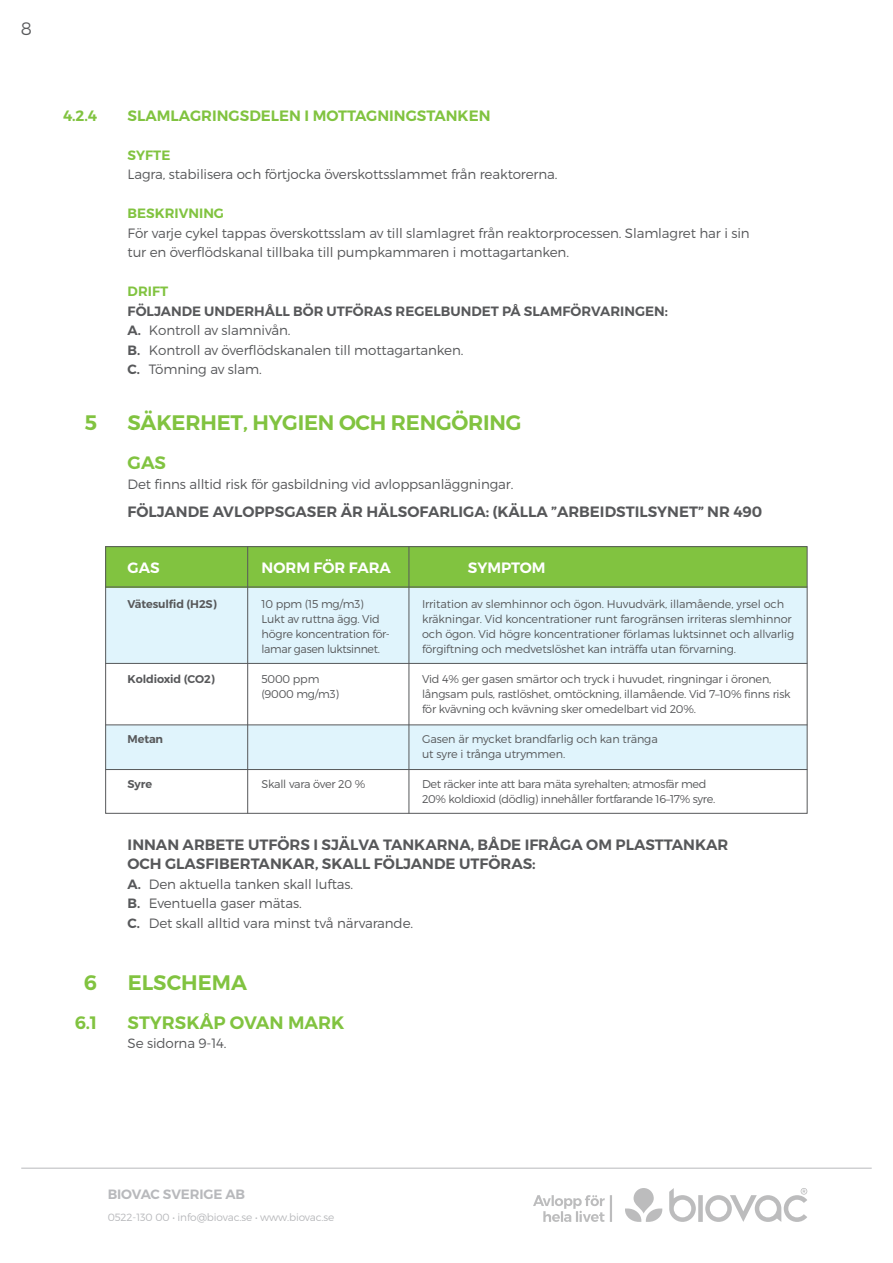
<style>
.page{position:relative;width:893px;height:1263px;background:#fff}
.page>*{position:absolute;margin:0;border:0;box-sizing:border-box;transform-origin:0 0}
.t1{font:600 21px "Montserrat";letter-spacing:-.01em;color:#81c340}
.t2{font:600 18px "Montserrat";color:#81c340}
.t3{font:300 18px "Montserrat";color:#57585a}
.t4{font:600 15px/19.5px "Montserrat";color:#57585a}
.t5{font:600 15px "Montserrat";color:#81c340}
.t6{font:600 15px "Montserrat";color:#fff}
.t7{font:300 13.5px/19.5px "Montserrat";letter-spacing:-.01em;color:#57585a}
.t8{font:600 13.5px "Montserrat";letter-spacing:-.01em;color:#b8b9bc}
.t9{font:300 11.25px/15px "Montserrat";letter-spacing:-.02em;color:#57585a}
.t10{font:600 11.25px "Montserrat";letter-spacing:-.01em;color:#57585a}
.t11{font:300 10.5px "Montserrat";letter-spacing:-.01em;color:#b8b9bc}
.s1{font-weight:600;color:#81c340}
.s2{font-weight:600}
</style>
<div class="page">
<hr style="left:21px;top:1168px;width:851px;height:1px;background:#b8b9bc">
<svg style="left:533px;top:1195px;width:72px;height:27px"></svg>
<div style="left:698px;top:1195px;width:5px;height:27px;background:#bcbcbd"></div>
<svg style="left:669px;top:1188px;width:27px;height:34px"></svg>
<svg style="left:705px;top:1188px;width:102px;height:34px"></svg>
<svg style="left:634px;top:1188px;width:20px;height:25px"></svg>
<svg style="left:625px;top:1208px;width:37px;height:14px"></svg>
<hr style="left:610px;top:1195px;width:2px;height:27px;background:#57585a">
<div style="left:105px;top:725px;width:702px;height:45px;background:#e0f4fc"></div>
<div style="left:105px;top:587px;width:702px;height:76px;background:#e0f4fc"></div>
<div style="left:105px;top:546px;width:702px;height:42px;background:#81c340"></div>
<div style="left:105px;top:546px;width:702px;height:267px;border:1px solid #57585a"></div>
<hr style="left:105px;top:587px;width:702px;height:1px;background:#57585a">
<hr style="left:105px;top:769px;width:702px;height:1px;background:#57585a">
<hr style="left:247px;top:546px;width:1px;height:267px;background:#57585a">
<hr style="left:409px;top:546px;width:1px;height:267px;background:#57585a">
<hr style="left:105px;top:663px;width:702px;height:1px;background:#57585a">
<hr style="left:105px;top:725px;width:702px;height:1px;background:#57585a">
<p class="t3" style="left:21px;top:18px;width:13px">8</p>
<p class="t5" style="left:63px;top:106px;width:36px">4.2.4</p>
<p class="t1" style="left:85px;top:410px;width:14px">5</p>
<p class="t1" style="left:84px;top:969px;width:15px">6</p>
<p class="t2" style="left:75px;top:1011px;width:24px">6.1</p>
<p class="t5" style="left:128px;top:106px;width:364px">SLAMLAGRINGSDELEN I MOTTAGNINGSTANKEN</p>
<p class="t7" style="left:128px;top:145px;width:431px"><span class="s1">SYFTE<br></span>Lagra, stabilisera och förtjocka överskottsslammet från reaktorerna.</p>
<p class="t7" style="left:128px;top:204px;width:624px"><span class="s1">BESKRIVNING<br></span>För varje cykel tappas överskottsslam av till slamlagret från reaktorprocessen. Slamlagret har i sin tur en överflödskanal tillbaka till pumpkammaren i mottagartanken.</p>
<p class="t7" style="left:128px;top:282px;width:542px"><span class="s1">DRIFT<br></span><span class="s2">FÖLJANDE UNDERHÅLL BÖR UTFÖRAS REGELBUNDET PÅ SLAMFÖRVARINGEN:<br>A.</span> Kontroll av slamnivån.<br><span class="s2">B.</span> Kontroll av överflödskanalen till mottagartanken.<br><span class="s2">C.</span> Tömning av slam.</p>
<p class="t1" style="left:128px;top:410px;width:395px">SÄKERHET, HYGIEN OCH RENGÖRING</p>
<p class="t2" style="left:128px;top:452px;width:40px">GAS</p>
<p class="t7" style="left:128px;top:474px;width:387px">Det finns alltid risk för gasbildning vid avloppsanläggningar.</p>
<p class="t4" style="left:128px;top:502px;width:636px">FÖLJANDE AVLOPPSGASER ÄR HÄLSOFARLIGA: (KÄLLA ”ARBEIDSTILSYNET” NR 490</p>
<p class="t6" style="left:128px;top:558px;width:34px">GAS</p>
<p class="t10" style="left:128px;top:597px;width:91px">Vätesulfid (H2S)</p>
<p class="t10" style="left:128px;top:672px;width:89px">Koldioxid (CO2)</p>
<p class="t10" style="left:128px;top:732px;width:37px">Metan</p>
<p class="t10" style="left:128px;top:777px;width:26px">Syre</p>
<p class="t6" style="left:262px;top:558px;width:131px">NORM FÖR FARA</p>
<p class="t6" style="left:468px;top:558px;width:79px">SYMPTOM</p>
<p class="t9" style="left:261px;top:597px;width:130px">10 ppm (15 mg/m3)<br>Lukt av ruttna ägg. Vid högre koncentration för&shy;lamar gasen luktsinnet.</p>
<p class="t9" style="left:261px;top:672px;width:79px">5000 ppm (9000 mg/m3)</p>
<p class="t9" style="left:261px;top:777px;width:105px">Skall vara över 20 %</p>
<p class="t9" style="left:422px;top:597px;width:374px">Irritation av slemhinnor och ögon. Huvudvärk, illamående, yrsel och kräkningar. Vid koncentrationer runt farogränsen irriteras slemhinnor och ögon. Vid högre koncentrationer förlamas luktsinnet och allvarlig förgiftning och medvetslöshet kan inträffa utan förvarning.</p>
<p class="t9" style="left:422px;top:672px;width:370px">Vid 4% ger gasen smärtor och tryck i huvudet, ringningar i öronen, långsam puls, rastlöshet, omtöckning, illamående. Vid 7–10% finns risk för kvävning och kvävning sker omedelbart vid 20%.</p>
<p class="t9" style="left:422px;top:732px;width:237px">Gasen är mycket brandfarlig och kan tränga ut syre i trånga utrymmen.</p>
<p class="t9" style="left:422px;top:777px;width:295px">Det räcker inte att bara mäta syrehalten; atmosfär med<br>20% koldioxid (dödlig) innehåller fortfarande 16–17% syre.</p>
<p class="t4" style="left:128px;top:835px;width:602px">INNAN ARBETE UTFÖRS I SJÄLVA TANKARNA, BÅDE IFRÅGA OM PLASTTANKAR<br>OCH GLASFIBERTANKAR, SKALL FÖLJANDE UTFÖRAS:</p>
<p class="t7" style="left:128px;top:874px;width:287px"><span class="s2">A.</span> Den aktuella tanken skall luftas.<br><span class="s2">B.</span> Eventuella gaser mätas.<br><span class="s2">C.</span> Det skall alltid vara minst två närvarande.</p>
<p class="t1" style="left:128px;top:969px;width:121px">ELSCHEMA</p>
<p class="t2" style="left:128px;top:1011px;width:218px">STYRSKÅP OVAN MARK</p>
<p class="t7" style="left:128px;top:1033px;width:100px">Se sidorna 9-14.</p>
<p class="t8" style="left:108px;top:1186px;width:139px">BIOVAC SVERIGE AB</p>
<p class="t11" style="left:108px;top:1211px;width:228px">0522-130 00 • info@biovac.se • www.biovac.se</p>
</div>
